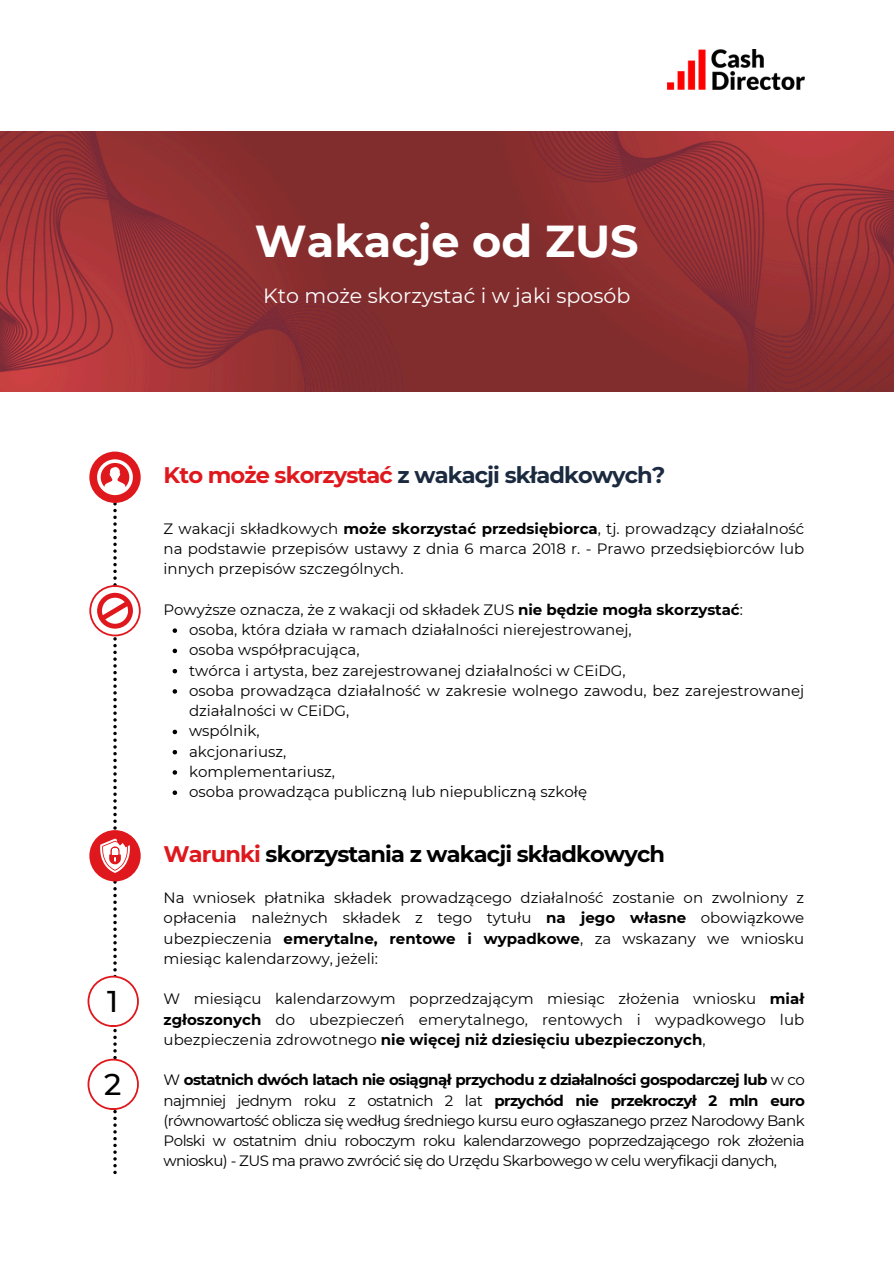
<style>
.page{position:relative;width:894px;height:1264px;background:#fff}
.page>*{position:absolute;margin:0;border:0;box-sizing:border-box;transform-origin:0 0}
.t1{font:700 44.55px "Montserrat";color:#fff}
.t2{font:500 30px "Montserrat";color:#000}
.t3{font:700 22.5px "Montserrat";letter-spacing:-.04em;color:#000}
.t4{font:700 22.5px "Montserrat";letter-spacing:-.04em;color:#1b2a3f}
.t5{font:20.55px "Montserrat";color:#fff}
.t6{font:15px/20.2px "Montserrat";color:#000;text-align:justify}
.s1{color:#df181d}
.s2{font-weight:700}
</style>
<div class="page">
<img style="left:0;top:131px;width:893px;height:260px">
<div style="left:89px;top:830px;width:52px;height:51px;background:#df181d;border-radius:50%"></div>
<div style="left:89px;top:451px;width:52px;height:52px;background:#df181d;border-radius:50%"></div>
<img style="left:667px;top:49px;width:137px;height:41px">
<svg style="left:172px;top:628px;width:5px;height:5px"></svg>
<svg style="left:172px;top:648px;width:5px;height:5px"></svg>
<svg style="left:172px;top:669px;width:5px;height:4px"></svg>
<svg style="left:172px;top:689px;width:5px;height:4px"></svg>
<svg style="left:172px;top:729px;width:5px;height:5px"></svg>
<svg style="left:172px;top:750px;width:5px;height:4px"></svg>
<svg style="left:172px;top:770px;width:5px;height:4px"></svg>
<svg style="left:172px;top:790px;width:5px;height:5px"></svg>
<svg style="left:89px;top:585px;width:52px;height:51px"></svg>
<div style="left:91px;top:587px;width:48px;height:47px;background:#fff;border-radius:50%"></div>
<svg style="left:87px;top:975px;width:52px;height:52px"></svg>
<div style="left:89px;top:977px;width:48px;height:48px;background:#fff;border-radius:50%"></div>
<svg style="left:87px;top:1058px;width:52px;height:51px"></svg>
<svg style="left:97px;top:458px;width:36px;height:716px"></svg>
<div style="left:89px;top:1060px;width:48px;height:48px;background:#fff;border-radius:50%"></div>
<p class="t1" style="left:255px;top:214px;width:385px">Wakacje od ZUS</p>
<p class="t5" style="left:263px;top:283px;width:368px">Kto może skorzystać i w jaki sposób</p>
<p class="t2" style="left:107px;top:983px;width:13px">1</p>
<p class="t2" style="left:104px;top:1066px;width:19px">2</p>
<p class="t4" style="left:163px;top:461px;width:503px"><span class="s1">Kto może skorzystać</span> z wakacji składkowych?</p>
<h1 class="t6" style="left:163px;top:518px;width:642px">Z wakacji składkowych <span class="s2">może skorzystać przedsiębiorca</span>, tj. prowadzący działalność na podstawie przepisów ustawy z dnia 6 marca 2018 r. - Prawo przedsiębiorców lub innych przepisów szczególnych.</h1>
<h3 class="t6" style="left:163px;top:599px;width:580px">Powyższe oznacza, że z wakacji od składek ZUS <span class="s2">nie będzie mogła skorzystać</span>:</h3>
<p class="t6" style="left:189px;top:619px;width:444px">osoba, która działa w ramach działalności nierejestrowanej,</p>
<p class="t6" style="left:189px;top:640px;width:172px">osoba współpracująca,</p>
<p class="t6" style="left:189px;top:660px;width:438px">twórca i artysta, bez zarejestrowanej działalności w CEiDG,</p>
<p class="t6" style="left:189px;top:680px;width:616px">osoba prowadząca działalność w zakresie wolnego zawodu, bez zarejestrowanej działalności w CEiDG,</p>
<p class="t6" style="left:189px;top:721px;width:72px">wspólnik,</p>
<p class="t6" style="left:189px;top:741px;width:99px">akcjonariusz,</p>
<p class="t6" style="left:189px;top:761px;width:147px">komplementariusz,</p>
<p class="t6" style="left:189px;top:781px;width:399px">osoba prowadząca publiczną lub niepubliczną szkołę</p>
<p class="t3" style="left:163px;top:840px;width:503px"><span class="s1">Warunki</span> skorzystania z wakacji składkowych</p>
<p class="t6" style="left:163px;top:887px;width:642px">Na wniosek płatnika składek prowadzącego działalność zostanie on zwolniony z opłacenia należnych składek z tego tytułu <span class="s2">na jego własne</span> obowiązkowe ubezpieczenia <span class="s2">emerytalne, rentowe i wypadkowe</span>, za wskazany we wniosku miesiąc kalendarzowy, jeżeli:</p>
<p class="t6" style="left:163px;top:988px;width:642px">W miesiącu kalendarzowym poprzedzającym miesiąc złożenia wniosku <span class="s2">miał zgłoszonych</span> do ubezpieczeń emerytalnego, rentowych i wypadkowego lub ubezpieczenia zdrowotnego <span class="s2">nie więcej niż dziesięciu ubezpieczonych</span>,</p>
<h2 class="t6" style="left:163px;top:1069px;width:642px">W <span class="s2">ostatnich dwóch latach nie osiągnął przychodu z działalności gospodarczej lub</span> w co najmniej jednym roku z ostatnich 2 lat <span class="s2">przychód nie przekroczył 2 mln euro </span>(równowartość oblicza się według średniego kursu euro ogłaszanego przez Narodowy Bank Polski w ostatnim dniu roboczym roku kalendarzowego poprzedzającego rok złożenia wniosku) - ZUS ma prawo zwrócić się do Urzędu Skarbowego w celu weryfikacji danych,</h2>
</div>
